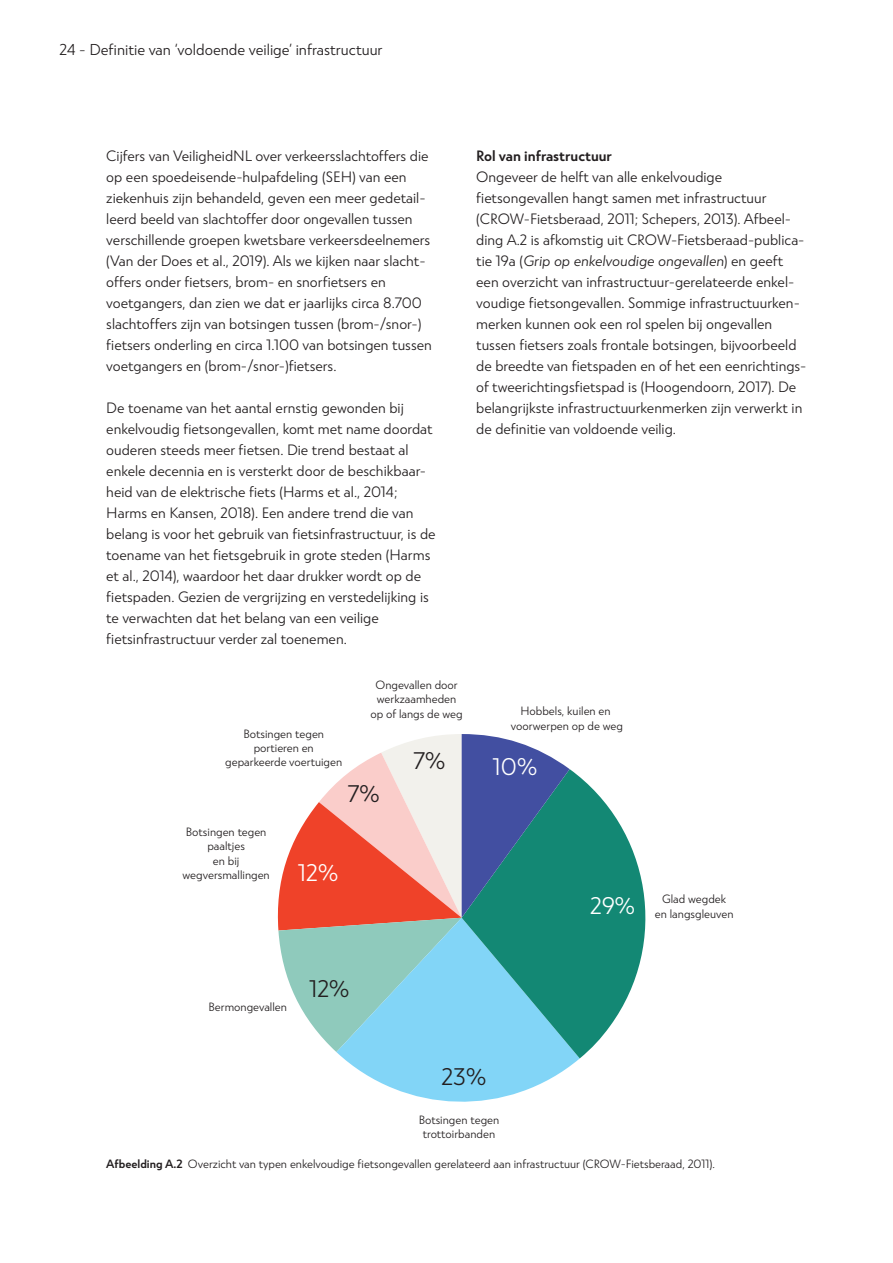
<style>
.page{position:relative;width:893px;height:1263px;background:#fff}
.page>*{position:absolute;margin:0;border:0;box-sizing:border-box;transform-origin:0 0}
.t1{font:300 24px "Atlan";color:#231f20}
.t2{font:300 24px "Atlan";color:#fff}
.t3{font:300 15.75px "Atlan";color:#231f20}
.t4{font:300 15px/21px "Atlan";color:#231f20}
.t5{font:600 15px "Atlan";color:#231f20}
.t6{font:300 12px/14.4px "Atlan";color:#231f20;text-align:center}
.s1{font-style:italic}
.s2{font-weight:600}
</style>
<div class="page">
<svg style="left:336px;top:1052px;width:244px;height:50px;fill:#82d5f7"></svg>
<svg style="left:462px;top:769px;width:184px;height:289px;fill:#138874"></svg>
<svg style="left:277px;top:734px;width:293px;height:318px"></svg>
<p class="t3" style="left:60px;top:41px;width:325px">24 - Definitie van ‘voldoende veilige’ infrastructuur</p>
<p class="t4" style="left:106px;top:146px;width:327px">Cijfers van VeiligheidNL over verkeersslachtoffers die op een spoedeisende-hulpafdeling (SEH) van een ziekenhuis zijn behandeld, geven een meer gedetail&shy;leerd beeld van slachtoffer door ongevallen tussen verschillende groepen kwetsbare verkeersdeelnemers (Van der Does et al., 2019). Als we kijken naar slacht&shy;offers onder fietsers, brom- en snorfietsers en voetgangers, dan zien we dat er jaarlijks circa 8.700 slachtoffers zijn van botsingen tussen (brom-/snor-) fietsers onderling en circa 1.100 van botsingen tussen voetgangers en (brom-/snor-)fietsers.</p>
<p class="t4" style="left:106px;top:398px;width:331px">De toename van het aantal ernstig gewonden bij enkelvoudig fietsongevallen, komt met name doordat ouderen steeds meer fietsen. Die trend bestaat al enkele decennia en is versterkt door de beschikbaar&shy;heid van de elektrische fiets (Harms et al., 2014; Harms en Kansen, 2018). Een andere trend die van belang is voor het gebruik van fietsinfrastructuur, is de toename van het fietsgebruik in grote steden (Harms et al., 2014), waardoor het daar drukker wordt op de fietspaden. Gezien de vergrijzing en verstedelijking is te verwachten dat het belang van een veilige fietsinfrastructuur verder zal toenemen.</p>
<p class="t6" style="left:225px;top:726px;width:118px">Botsingen tegen portieren en geparkeerde voertuigen</p>
<p class="t6" style="left:370px;top:677px;width:94px">Ongevallen door werkzaamheden op of langs de weg</p>
<h1 class="t1" style="left:414px;top:747px;width:33px">7%</h1>
<p class="t6" style="left:183px;top:825px;width:89px">Botsingen tegen paaltjes<br>en bij wegversmallingen</p>
<h1 class="t1" style="left:348px;top:780px;width:33px">7%</h1>
<h1 class="t2" style="left:298px;top:859px;width:41px">12%</h1>
<p class="t5" style="left:476px;top:148px;width:137px">Rol van infrastructuur</p>
<p class="t4" style="left:476px;top:167px;width:332px">Ongeveer de helft van alle enkelvoudige fietsongevallen hangt samen met infrastructuur (CROW-Fietsberaad, 2011; Schepers, 2013). Afbeel&shy;ding A.2 is afkomstig uit CROW-Fietsberaad-publica&shy;tie 19a (<span class="s1">Grip op enkelvoudige ongevallen</span>) en geeft een overzicht van infrastructuur-gerelateerde enkel&shy;voudige fietsongevallen. Sommige infrastructuurken&shy;merken kunnen ook een rol spelen bij ongevallen tussen fietsers zoals frontale botsingen, bijvoorbeeld de breedte van fietspaden en of het een eenrichtings&shy;of tweerichtingsfietspad is (Hoogendoorn, 2017). De belangrijkste infrastructuurkenmerken zijn verwerkt in de definitie van voldoende veilig.</p>
<p class="t6" style="left:511px;top:704px;width:114px">Hobbels, kuilen en voorwerpen op de weg</p>
<h1 class="t2" style="left:493px;top:754px;width:46px">10%</h1>
<h1 class="t2" style="left:590px;top:893px;width:46px">29%</h1>
<p class="t6" style="left:655px;top:892px;width:80px">Glad wegdek en langsgleuven</p>
<p class="t6" style="left:209px;top:1000px;width:80px">Bermongevallen</p>
<h1 class="t1" style="left:309px;top:975px;width:41px">12%</h1>
<h1 class="t1" style="left:441px;top:1063px;width:46px">23%</h1>
<p class="t6" style="left:419px;top:1113px;width:82px">Botsingen tegen trottoirbanden</p>
<p class="t6" style="left:106px;top:1157px;width:610px"><span class="s2">Afbeelding A.2</span> Overzicht van typen enkelvoudige fietsongevallen gerelateerd aan infrastructuur (CROW-Fietsberaad, 2011).</p>
</div>
